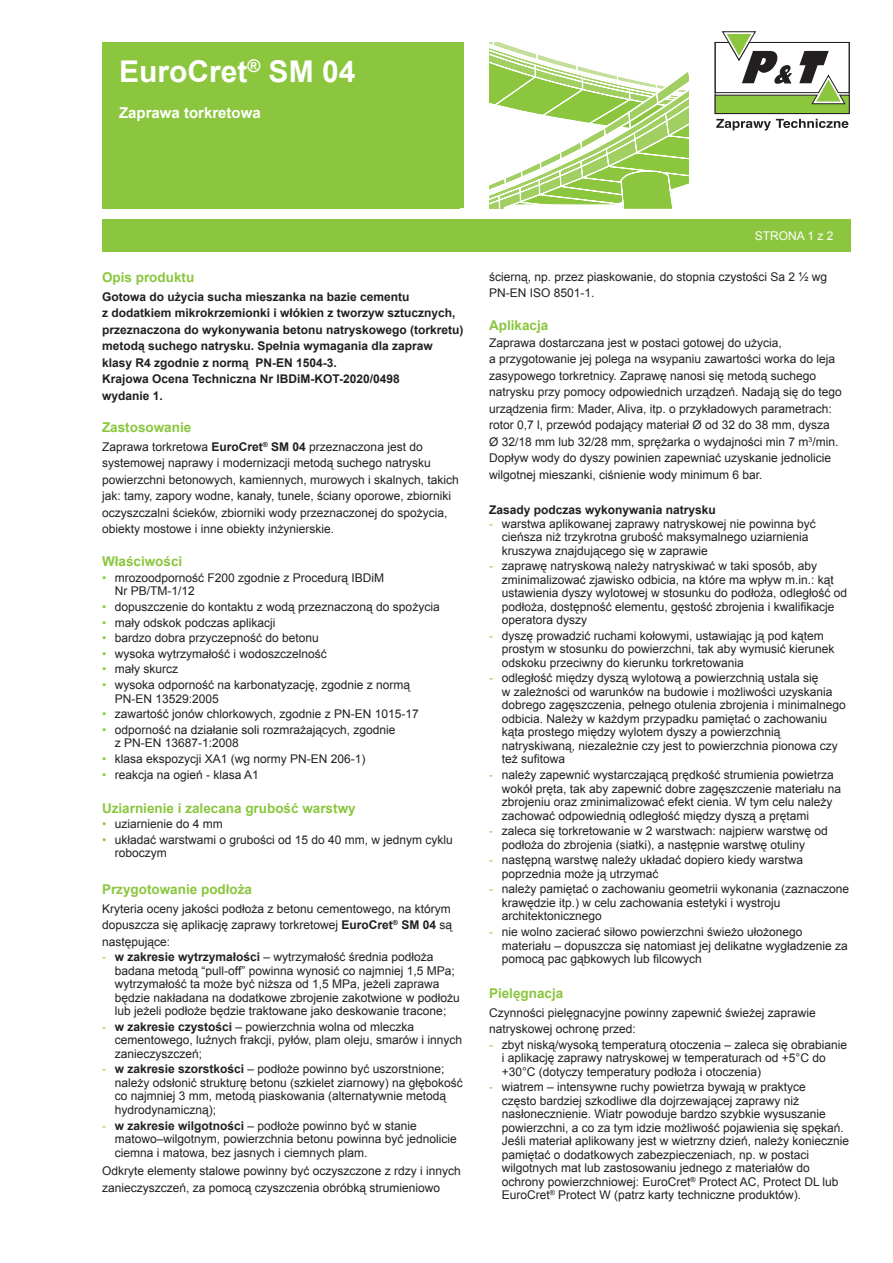
<style>
.page{position:relative;width:893px;height:1263px;background:#fff}
.page>*{position:absolute;margin:0;border:0;box-sizing:border-box;transform-origin:0 0}
.t1{font:700 30px/47px "Arial";color:#fff}
.t2{font:700 15px "Arial";color:#fff}
.t3{font:700 13.5px "Arial";color:#8bc63e}
.t4{font:12px/13.5px "Arial";color:#231f20}
.t5{font:700 12px/16.5px "Arial";color:#231f20}
.t6{font:12px "Arial";color:#fff}
.s1{font-weight:700}
.s2{color:#8bc63e}
</style>
<div class="page">
<svg style="left:489px;top:43px;width:201px;height:165px"></svg>
<div style="left:102px;top:219px;width:748px;height:33px;background:#8bc63e"></div>
<svg style="left:714px;top:31px;width:136px;height:99px"></svg>
<div style="left:102px;top:43px;width:357px;height:166px;background:#8bc63e"></div>
<h1 class="t1" style="left:119px;top:48px;width:257px;text-indent:68px">G out<sup>®<br></sup>Brandschtzmortel</h1>
<h1 class="t1" style="left:119px;top:48px;width:238px">EuroCret<sup>®</sup> SM 04</h1>
<p class="t2" style="left:119px;top:102px;width:143px">Zaprawa torkretowa</p>
<p class="t3" style="left:102px;top:268px;width:94px">Opis produktu</p>
<p class="t5" style="left:102px;top:288px;width:363px">Gotowa do użycia sucha mieszanka na bazie cementu<br>z dodatkiem mikrokrzemionki i włókien z tworzyw sztucznych, przeznaczona do wykonywania betonu natryskowego (torkretu) metodą suchego natrysku. Spełnia wymagania dla zapraw klasy R4 zgodnie z normą PN-EN 1504-3.<br>Krajowa Ocena Techniczna Nr IBDiM-KOT-2020/0498<br>wydanie 1.</p>
<p class="t3" style="left:102px;top:418px;width:91px">Zastosowanie</p>
<p class="t4" style="left:102px;top:438px;width:358px;line-height:16.5px">Zaprawa torkretowa <span class="s1">EuroCret</span><sup>®</sup> <span class="s1">SM 04</span> przeznaczona jest do systemowej naprawy i modernizacji metodą suchego natrysku powierzchni betonowych, kamiennych, murowych i skalnych, takich jak: tamy, zapory wodne, kanały, tunele, ściany oporowe, zbiorniki oczyszczalni ścieków, zbiorniki wody przeznaczonej do spożycia, obiekty mostowe i inne obiekty inżynierskie.</p>
<p class="t3" style="left:102px;top:552px;width:82px">Właściwości</p>
<p class="t4" style="left:115px;top:571px;width:271px;text-indent:-13px"><span class="s2">•</span> mrozoodporność F200 zgodnie z Procedurą IBDiM<br>Nr PB/TM-1/12</p>
<p class="t4" style="left:102px;top:600px;width:339px"><span class="s2">•</span> dopuszczenie do kontaktu z wodą przeznaczoną do spożycia</p>
<p class="t4" style="left:102px;top:615px;width:175px"><span class="s2">•</span> mały odskok podczas aplikacji</p>
<p class="t4" style="left:102px;top:631px;width:218px"><span class="s2">•</span> bardzo dobra przyczepność do betonu</p>
<p class="t4" style="left:102px;top:647px;width:226px"><span class="s2">•</span> wysoka wytrzymałość i wodoszczelność</p>
<p class="t4" style="left:102px;top:662px;width:78px"><span class="s2">•</span> mały skurcz</p>
<p class="t4" style="left:115px;top:678px;width:297px;text-indent:-13px"><span class="s2">•</span> wysoka odporność na karbonatyzację, zgodnie z normą<br>PN-EN 13529:2005</p>
<p class="t4" style="left:102px;top:707px;width:318px"><span class="s2">•</span> zawartość jonów chlorkowych, zgodnie z PN-EN 1015-17</p>
<p class="t4" style="left:115px;top:723px;width:282px;text-indent:-13px"><span class="s2">•</span> odporność na działanie soli rozmrażających, zgodnie z PN-EN 13687-1:2008</p>
<p class="t4" style="left:102px;top:752px;width:265px"><span class="s2">•</span> klasa ekspozycji XA1 (wg normy PN-EN 206-1)</p>
<p class="t4" style="left:102px;top:767px;width:158px"><span class="s2">•</span> reakcja na ogień - klasa A1</p>
<p class="t3" style="left:102px;top:798px;width:255px">Uziarnienie i zalecana grubość warstwy</p>
<p class="t4" style="left:102px;top:817px;width:122px"><span class="s2">•</span> uziarnienie do 4 mm</p>
<p class="t4" style="left:115px;top:833px;width:340px;text-indent:-13px"><span class="s2">•</span> układać warstwami o grubości od 15 do 40 mm, w jednym cyklu roboczym</p>
<p class="t3" style="left:102px;top:880px;width:152px">Przygotowanie podłoża</p>
<p class="t4" style="left:102px;top:900px;width:351px;line-height:16.5px;text-align:justify">Kryteria oceny jakości podłoża z betonu cementowego, na którym dopuszcza się aplikację zaprawy torkretowej <span class="s1">EuroCret</span><sup>®</sup> <span class="s1">SM 04</span> są następujące:</p>
<p class="t4" style="left:115px;top:950px;width:346px;text-indent:-13px"><span class="s2">-</span> <span class="s1">w zakresie wytrzymałości</span> – wytrzymałość średnia podłoża badana metodą “pull-off” powinna wynosić co najmniej 1,5 MPa; wytrzymałość ta może być niższa od 1,5 MPa, jeżeli zaprawa będzie nakładana na dodatkowe zbrojenie zakotwione w podłożu lub jeżeli podłoże będzie traktowane jako deskowanie tracone;</p>
<p class="t4" style="left:115px;top:1020px;width:349px;text-indent:-13px"><span class="s2">-</span> <span class="s1">w zakresie czystości</span> – powierzchnia wolna od mleczka cementowego, luźnych frakcji, pyłów, plam oleju, smarów i innych zanieczyszczeń;</p>
<p class="t4" style="left:115px;top:1062px;width:350px;text-indent:-13px"><span class="s2">-</span> <span class="s1">w zakresie szorstkości</span> – podłoże powinno być uszorstnione; należy odsłonić strukturę betonu (szkielet ziarnowy) na głębokość co najmniej 3 mm, metodą piaskowania (alternatywnie metodą hydrodynamiczną);</p>
<p class="t4" style="left:115px;top:1118px;width:344px;text-indent:-13px"><span class="s2">-</span> <span class="s1">w zakresie wilgotności</span> – podłoże powinno być w stanie matowo–wilgotnym, powierzchnia betonu powinna być jednolicie ciemna i matowa, bez jasnych i ciemnych plam.</p>
<p class="t4" style="left:102px;top:1163px;width:360px;line-height:16.5px">Odkryte elementy stalowe powinny być oczyszczone z rdzy i innych zanieczyszczeń, za pomocą czyszczenia obróbką strumieniowo</p>
<p class="t6" style="left:755px;top:227px;width:80px">STRONA 1 z 2</p>
<p class="t4" style="left:489px;top:268px;width:340px;line-height:16.5px">ścierną, np. przez piaskowanie, do stopnia czystości Sa 2 ½ wg<br>PN-EN ISO 8501-1.</p>
<p class="t3" style="left:489px;top:316px;width:61px">Aplikacja</p>
<p class="t4" style="left:489px;top:334px;width:354px;line-height:16.5px">Zaprawa dostarczana jest w postaci gotowej do użycia,<br>a przygotowanie jej polega na wsypaniu zawartości worka do leja zasypowego torkretnicy. Zaprawę nanosi się metodą suchego natrysku przy pomocy odpowiednich urządzeń. Nadają się do tego urządzenia firm: Mader, Aliva, itp. o przykładowych parametrach: rotor 0,7 l, przewód podający materiał Ø od 32 do 38 mm, dysza Ø 32/18 mm lub 32/28 mm, sprężarka o wydajności min 7 m<sup>3</sup>/min.<br>Dopływ wody do dyszy powinien zapewniać uzyskanie jednolicie wilgotnej mieszanki, ciśnienie wody minimum 6 bar.</p>
<p class="t5" style="left:489px;top:502px;width:228px">Zasady podczas wykonywania natrysku</p>
<p class="t4" style="left:502px;top:516px;width:316px;text-indent:-13px"><span class="s2">-</span> warstwa aplikowanej zaprawy natryskowej nie powinna być cieńsza niż trzykrotna grubość maksymalnego uziarnienia kruszywa znajdującego się w zaprawie</p>
<p class="t4" style="left:502px;top:559px;width:347px;text-indent:-13px"><span class="s2">-</span> zaprawę natryskową należy natryskiwać w taki sposób, aby zminimalizować zjawisko odbicia, na które ma wpływ m.in.: kąt ustawienia dyszy wylotowej w stosunku do podłoża, odległość od podłoża, dostępność elementu, gęstość zbrojenia i kwalifikacje operatora dyszy</p>
<p class="t4" style="left:502px;top:629px;width:334px;text-indent:-13px"><span class="s2">-</span> dyszę prowadzić ruchami kołowymi, ustawiając ją pod kątem prostym w stosunku do powierzchni, tak aby wymusić kierunek odskoku przeciwny do kierunku torkretowania</p>
<p class="t4" style="left:502px;top:671px;width:346px;text-indent:-13px"><span class="s2">-</span> odległość między dyszą wylotową a powierzchnią ustala się<br>w zależności od warunków na budowie i możliwości uzyskania dobrego zagęszczenia, pełnego otulenia zbrojenia i minimalnego odbicia. Należy w każdym przypadku pamiętać o zachowaniu kąta prostego między wylotem dyszy a powierzchnią natryskiwaną, niezależnie czy jest to powierzchnia pionowa czy też sufitowa</p>
<p class="t4" style="left:502px;top:768px;width:341px;text-indent:-13px"><span class="s2">-</span> należy zapewnić wystarczającą prędkość strumienia powietrza wokół pręta, tak aby zapewnić dobre zagęszczenie materiału na zbrojeniu oraz zminimalizować efekt cienia. W tym celu należy zachować odpowiednią odległość między dyszą a prętami</p>
<p class="t4" style="left:502px;top:824px;width:328px;text-indent:-13px"><span class="s2">-</span> zaleca się torkretowanie w 2 warstwach: najpierw warstwę od podłoża do zbrojenia (siatki), a następnie warstwę otuliny</p>
<p class="t4" style="left:502px;top:853px;width:303px;text-indent:-13px"><span class="s2">-</span> następną warstwę należy układać dopiero kiedy warstwa poprzednia może ją utrzymać</p>
<p class="t4" style="left:502px;top:882px;width:349px;text-indent:-13px"><span class="s2">-</span> należy pamiętać o zachowaniu geometrii wykonania (zaznaczone krawędzie itp.) w celu zachowania estetyki i wystroju architektonicznego</p>
<p class="t4" style="left:502px;top:925px;width:348px;text-indent:-13px"><span class="s2">-</span> nie wolno zacierać siłowo powierzchni świeżo ułożonego materiału – dopuszcza się natomiast jej delikatne wygładzenie za pomocą pac gąbkowych lub filcowych</p>
<p class="t3" style="left:489px;top:984px;width:76px">Pielęgnacja</p>
<p class="t4" style="left:489px;top:1004px;width:328px;line-height:16.5px">Czynności pielęgnacyjne powinny zapewnić świeżej zaprawie natryskowej ochronę przed:</p>
<p class="t4" style="left:502px;top:1038px;width:347px;text-indent:-13px"><span class="s2">-</span> zbyt niską/wysoką temperaturą otoczenia – zaleca się obrabianie i aplikację zaprawy natryskowej w temperaturach od +5°C do +30°C (dotyczy temperatury podłoża i otoczenia)</p>
<p class="t4" style="left:502px;top:1080px;width:349px;text-indent:-13px"><span class="s2">-</span> wiatrem – intensywne ruchy powietrza bywają w praktyce<br>często bardziej szkodliwe dla dojrzewającej zaprawy niż nasłonecznienie. Wiatr powoduje bardzo szybkie wysuszanie powierzchni, a co za tym idzie możliwość pojawienia się spękań.<br>Jeśli materiał aplikowany jest w wietrzny dzień, należy koniecznie pamiętać o dodatkowych zabezpieczeniach, np. w postaci wilgotnych mat lub zastosowaniu jednego z materiałów do ochrony powierzchniowej: EuroCret<sup>®</sup> Protect AC, Protect DL lub EuroCret<sup>®</sup> Protect W (patrz karty techniczne produktów).</p>
</div>
